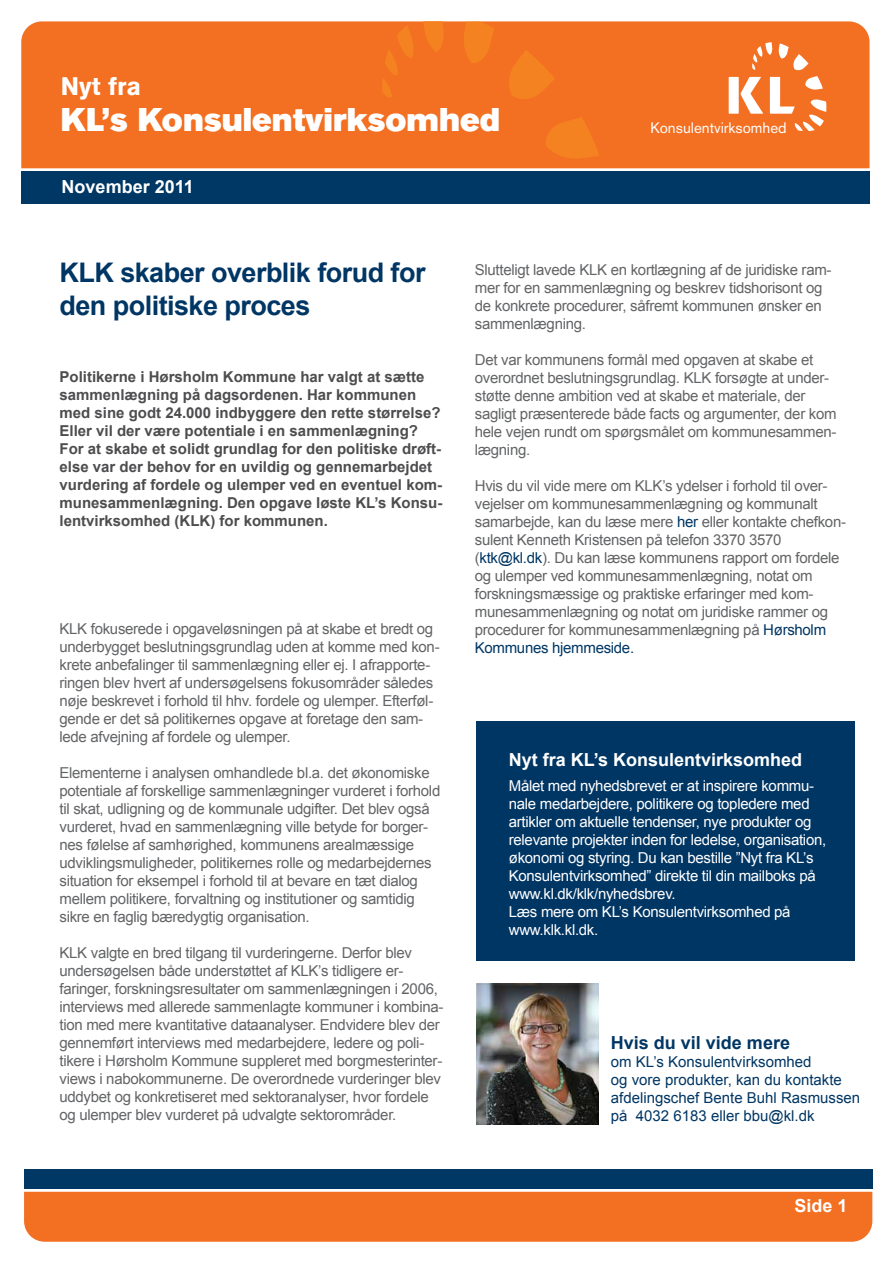
<style>
.page{position:relative;width:893px;height:1263px;background:#fff}
.page>*{position:absolute;margin:0;border:0;box-sizing:border-box;transform-origin:0 0}
.t1{font:32.55px "Akzidenz Grotesk BQ Super";color:#fff}
.t2{font:700 27px/32.4px "Arial";letter-spacing:-.02em;color:#003664}
.t3{font:700 25.2px "Akzidenz Grotesk BQ";color:#fff}
.t4{font:700 18px "Arial";color:#fff}
.t5{font:700 18px "Arial";color:#003664}
.t6{font:15.15px "Akzidenz Grotesk BE";color:#fff}
.t7{font:15px/18px "Arial";letter-spacing:-.02em;color:#636466}
.t8{font:700 15px/18px "Arial";color:#4d4d4f}
.t9{font:15px/18px "Arial";letter-spacing:-.02em;color:#fff}
.t10{font:15px/18px "Arial";color:#003664}
.s1{color:#003664}
</style>
<div class="page">
<div style="left:21px;top:21px;width:848px;height:147px;background:#f36f21"></div>
<svg style="left:423px;top:21px;width:21px;height:31px"></svg>
<svg style="left:382px;top:25px;width:32px;height:75px"></svg>
<svg style="left:509px;top:50px;width:46px;height:49px"></svg>
<svg style="left:461px;top:22px;width:33px;height:41px"></svg>
<svg style="left:545px;top:117px;width:54px;height:43px"></svg>
<div style="left:729px;top:77px;width:10px;height:37px;background:#fff"></div>
<svg style="left:740px;top:42px;width:86px;height:89px"></svg>
<div style="left:21px;top:171px;width:849px;height:33px;background:#003865"></div>
<div style="left:24px;top:1192px;width:848px;height:50px;background:#f36f21"></div>
<div style="left:24px;top:1170px;width:848px;height:19px;background:#003865"></div>
<img style="left:476px;top:983px;width:123px;height:142px">
<div style="left:476px;top:722px;width:378px;height:239px;background:#003664"></div>
<h3 class="t3" style="left:61px;top:71px;width:82px">Nyt fra</h3>
<h1 class="t1" style="left:61px;top:100px;width:441px">KL’s Konsulentvirksomhed</h1>
<p class="t4" style="left:62px;top:174px;width:134px">November 2011</p>
<p class="t6" style="left:651px;top:118px;width:138px">Konsulentvirksomhed</p>
<h2 class="t2" style="left:60px;top:257px;width:367px">KLK skaber overblik forud for den politiske proces</h2>
<p class="t8" style="left:60px;top:368px;width:384px">Politikerne i Hørsholm Kommune har valgt at sætte sammenlægning på dagsordenen. Har kommunen med sine godt 24.000 indbyggere den rette størrelse?<br>Eller vil der være potentiale i en sammenlægning?<br>For at skabe et solidt grundlag for den politiske drøft&shy;else var der behov for en uvildig og gennemarbejdet vurdering af fordele og ulemper ved en eventuel kom&shy;munesammenlægning. Den opgave løste KL’s Konsu&shy;lentvirksomhed (KLK) for kommunen.</p>
<p class="t7" style="left:60px;top:619px;width:382px">KLK fokuserede i opgaveløsningen på at skabe et bredt og underbygget beslutningsgrundlag uden at komme med kon&shy;krete anbefalinger til sammenlægning eller ej. I afrapporte&shy;ringen blev hvert af undersøgelsens fokusområder således nøje beskrevet i forhold til hhv. fordele og ulemper. Efterføl&shy;gende er det så politikernes opgave at foretage den sam&shy;lede afvejning af fordele og ulemper.</p>
<p class="t7" style="left:60px;top:763px;width:382px">Elementerne i analysen omhandlede bl.a. det økonomiske potentiale af forskellige sammenlægninger vurderet i forhold til skat, udligning og de kommunale udgifter. Det blev også vurderet, hvad en sammenlægning ville betyde for borger&shy;nes følelse af samhørighed, kommunens arealmæssige udviklingsmuligheder, politikernes rolle og medarbejdernes situation for eksempel i forhold til at bevare en tæt dialog mellem politikere, forvaltning og institutioner og samtidig sikre en faglig bæredygtig organisation.</p>
<p class="t7" style="left:60px;top:943px;width:385px">KLK valgte en bred tilgang til vurderingerne. Derfor blev undersøgelsen både understøttet af KLK’s tidligere er&shy;faringer, forskningsresultater om sammenlægningen i 2006, interviews med allerede sammenlagte kommuner i kombina&shy;tion med mere kvantitative dataanalyser. Endvidere blev der gennemført interviews med medarbejdere, ledere og poli&shy;tikere i Hørsholm Kommune suppleret med borgmesterinter&shy;views i nabokommunerne. De overordnede vurderinger blev uddybet og konkretiseret med sektoranalyser, hvor fordele og ulemper blev vurderet på udvalgte sektorområder.</p>
<p class="t7" style="left:475px;top:260px;width:358px">Slutteligt lavede KLK en kortlægning af de juridiske ram&shy;mer for en sammenlægning og beskrev tidshorisont og de konkrete procedurer, såfremt kommunen ønsker en sammenlægning.</p>
<p class="t7" style="left:475px;top:350px;width:363px">Det var kommunens formål med opgaven at skabe et overordnet beslutningsgrundlag. KLK forsøgte at under&shy;støtte denne ambition ved at skabe et materiale, der sagligt præsenterede både facts og argumenter, der kom hele vejen rundt om spørgsmålet om kommunesammen&shy;lægning.</p>
<p class="t7" style="left:475px;top:476px;width:373px">Hvis du vil vide mere om KLK’s ydelser i forhold til over&shy;vejelser om kommunesammenlægning og kommunalt samarbejde, kan du læse mere <span class="s1">her</span> eller kontakte chefkon&shy;sulent Kenneth Kristensen på telefon 3370 3570 (<span class="s1">ktk@kl.dk</span>). Du kan læse kommunens rapport om fordele og ulemper ved kommunesammenlægning, notat om forskningsmæssige og praktiske erfaringer med kom&shy;munesammenlægning og notat om juridiske rammer og procedurer for kommunesammenlægning på <span class="s1">Hørsholm Kommunes hjemmeside.</span></p>
<p class="t4" style="left:509px;top:747px;width:295px">Nyt fra KL’s Konsulentvirksomhed</p>
<p class="t9" style="left:509px;top:777px;width:319px">Målet med nyhedsbrevet er at inspirere kommu&shy;nale medarbejdere, politikere og topledere med artikler om aktuelle tendenser, nye produkter og relevante projekter inden for ledelse, organisation, økonomi og styring. Du kan bestille ”Nyt fra KL’s Konsulentvirksomhed” direkte til din mailboks på www.kl.dk/klk/nyhedsbrev.<br>Læs mere om KL’s Konsulentvirksomhed på www.klk.kl.dk.</p>
<p class="t5" style="left:611px;top:1030px;width:181px">Hvis du vil vide mere</p>
<p class="t10" style="left:611px;top:1053px;width:251px">om KL’s Konsulentvirksomhed<br>og vore produkter, kan du kontakte afdelingschef Bente Buhl Rasmussen på 4032 6183 eller bbu@kl.dk</p>
<p class="t4" style="left:795px;top:1194px;width:55px">Side 1</p>
</div>
